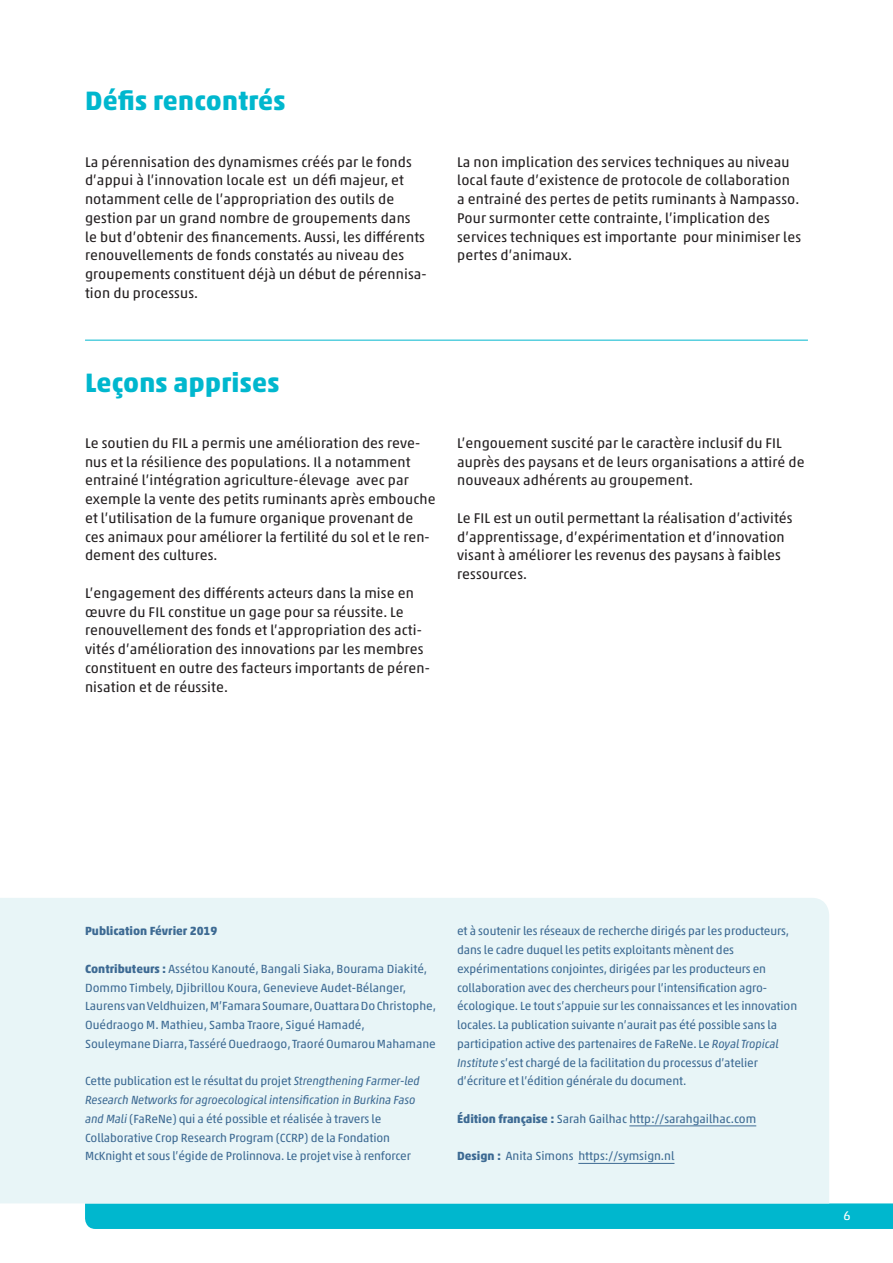
<style>
.page{position:relative;width:893px;height:1263px;background:#fff}
.page>*{position:absolute;margin:0;border:0;box-sizing:border-box;transform-origin:0 0}
.t1{font:700 27px "Akko Pro";letter-spacing:.01em;color:#00b7ce}
.t2{font:14.25px/18.8px "Akko Pro";letter-spacing:.01em;color:#231f20}
.t3{font:12.75px "Akko Pro";color:#fff}
.t4{font:12px/18.8px "Akko Pro";letter-spacing:-.01em;color:#3d6a93}
.t5{font:700 12px "Akko Pro";color:#3d6a93}
.s1{font-weight:700}
.s2{font-style:italic}
</style>
<div class="page">
<div style="left:85px;top:1203px;width:808px;height:26px;background:#00b7ce"></div>
<hr style="left:85px;top:340px;width:723px;height:1px;background:#00b7ce">
<div style="left:0;top:898px;width:829px;height:305px;background:#e8f5f7"></div>
<hr style="left:629px;top:1125px;width:127px;height:1px;background:#3d6a93">
<hr style="left:578px;top:1163px;width:96px;height:1px;background:#3d6a93">
<h1 class="t1" style="left:85px;top:84px;width:202px">Défis rencontrés</h1>
<p class="t2" style="left:85px;top:152px;width:343px">La pérennisation des dynamismes créés par le fonds d’appui à l’innovation locale est un défi majeur, et notamment celle de l’appropriation des outils de gestion par un grand nombre de groupements dans<br>le but d’obtenir des financements. Aussi, les différents renouvellements de fonds constatés au niveau des groupements constituent déjà un début de pérennisa&shy;tion du processus.</p>
<p class="t2" style="left:457px;top:152px;width:346px">La non implication des services techniques au niveau local faute d’existence de protocole de collaboration<br>a entrainé des pertes de petits ruminants à Nampasso.<br>Pour surmonter cette contrainte, l’implication des services techniques est importante pour minimiser les pertes d’animaux.</p>
<h1 class="t1" style="left:85px;top:366px;width:196px">Leçons apprises</h1>
<p class="t2" style="left:85px;top:433px;width:352px">Le soutien du FIL a permis une amélioration des reve&shy;nus et la résilience des populations. Il a notamment entrainé l’intégration agriculture-élevage avec par exemple la vente des petits ruminants après embouche et l’utilisation de la fumure organique provenant de ces animaux pour améliorer la fertilité du sol et le ren&shy;dement des cultures.</p>
<p class="t2" style="left:85px;top:583px;width:346px">L’engagement des différents acteurs dans la mise en œuvre du FIL constitue un gage pour sa réussite. Le renouvellement des fonds et l’appropriation des acti&shy;vités d’amélioration des innovations par les membres constituent en outre des facteurs importants de péren&shy;nisation et de réussite.</p>
<p class="t2" style="left:457px;top:433px;width:349px">L’engouement suscité par le caractère inclusif du FIL auprès des paysans et de leurs organisations a attiré de nouveaux adhérents au groupement.</p>
<p class="t2" style="left:457px;top:508px;width:337px">Le FIL est un outil permettant la réalisation d’activités d’apprentissage, d’expérimentation et d’innovation visant à améliorer les revenus des paysans à faibles ressources.</p>
<p class="t5" style="left:85px;top:924px;width:134px">Publication Février 2019</p>
<p class="t4" style="left:85px;top:959px;width:353px"><span class="s1">Contributeurs :</span> Assétou Kanouté, Bangali Siaka, Bourama Diakité, Dommo Timbely, Djibrillou Koura, Genevieve Audet-Bélanger, Laurens van Veldhuizen, M’Famara Soumare, Ouattara Do Christophe, Ouédraogo M. Mathieu, Samba Traore, Sigué Hamadé,<br>Souleymane Diarra, Tasséré Ouedraogo, Traoré Oumarou Mahamane</p>
<p class="t4" style="left:85px;top:1072px;width:336px">Cette publication est le résultat du projet <span class="s2">Strengthening Farmer-led Research Networks for agroecological intensification in Burkina Faso and Mali</span> (FaReNe) qui a été possible et réalisée à travers le Collaborative Crop Research Program (CCRP) de la Fondation McKnight et sous l’égide de Prolinnova. Le projet vise à renforcer</p>
<p class="t4" style="left:457px;top:922px;width:341px">et à soutenir les réseaux de recherche dirigés par les producteurs, dans le cadre duquel les petits exploitants mènent des expérimentations conjointes, dirigées par les producteurs en collaboration avec des chercheurs pour l’intensification agro&shy;écologique. Le tout s’appuie sur les connaissances et les innovation locales. La publication suivante n’aurait pas été possible sans la participation active des partenaires de FaReNe. Le <span class="s2">Royal Tropical Institute</span> s’est chargé de la facilitation du processus d’atelier d’écriture et l’édition générale du document.</p>
<p class="t4" style="left:457px;top:1109px;width:301px"><span class="s1">Édition française :</span> Sarah Gailhac http://sarahgailhac.com</p>
<p class="t4" style="left:457px;top:1147px;width:219px"><span class="s1">Design :</span> Anita Simons https://symsign.nl</p>
<p class="t3" style="left:843px;top:1207px;width:9px">6</p>
</div>
